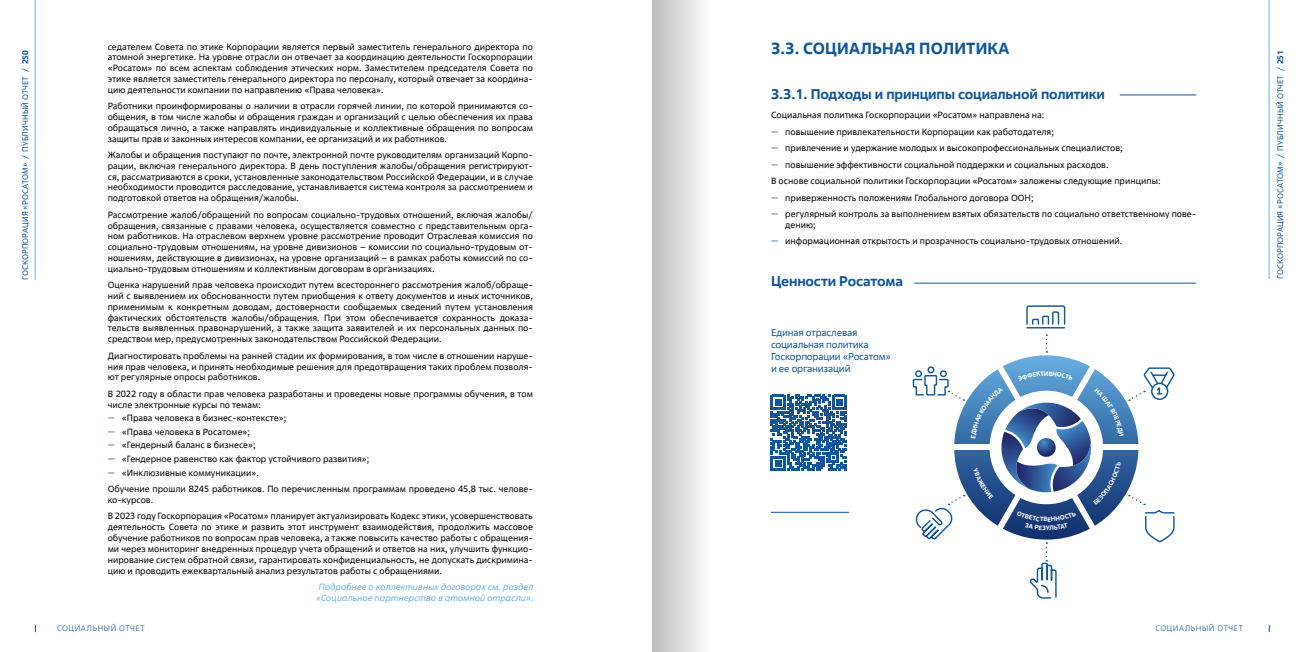
<style>
.page{position:relative;width:1304px;height:652px;background:#fff}
.page>*{position:absolute;margin:0;border:0;box-sizing:border-box;transform-origin:0 0}
.t1{font:700 16px "Rosatom";letter-spacing:.01em;color:#11559b}
.t2{font:700 14px "Rosatom";letter-spacing:-.01em;color:#11559b}
.t3{font:10px/12px "Rosatom";letter-spacing:-.02em;color:#11559b}
.t4{font:9px/10.8px "Rosatom";color:#000;text-align:justify}
.t5{font:italic 9px/10.8px "Rosatom";color:#6bb1e2;text-align:center}
.t6{font:8px "Rosatom";letter-spacing:.01em;color:#11559b}
.t7{font:300 8px "Rosatom";letter-spacing:.07em;color:#11559b}
.t8{font:700 8px "Rosatom";color:#11559b}
.t9{font:700 6.3px "Rosatom";color:#fff}
.s1{color:#11559b}
.s2{font-weight:700}
</style>
<div class="page">
<hr style="left:35px;top:0;width:1px;height:280px;background:#6bb1e2">
<hr style="left:1269px;top:0;width:1px;height:279px;background:#6bb1e2">
<hr style="left:1120px;top:95px;width:76px;height:1px;background:#11559b">
<svg style="left:954px;top:355px;width:124px;height:146px"></svg>
<div style="left:948px;top:445px;width:197px;height:5px;background:#fff"></div>
<hr style="left:1027px;top:327px;width:38px;height:1px;background:#11559b">
<svg style="left:1026px;top:305px;width:40px;height:20px"></svg>
<div style="left:915px;top:370px;width:7px;height:7px;border:1px solid #11559b;border-radius:50%"></div>
<div style="left:927px;top:366px;width:7px;height:7px;border:1px solid #11559b;border-radius:50%"></div>
<div style="left:940px;top:370px;width:7px;height:7px;border:1px solid #11559b;border-radius:50%"></div>
<svg style="left:912px;top:374px;width:52px;height:27px"></svg>
<svg style="left:915px;top:495px;width:50px;height:45px"></svg>
<svg style="left:771px;top:395px;width:76px;height:76px"></svg>
<hr style="left:771px;top:512px;width:78px;height:1px;background:#11559b">
<hr style="left:914px;top:283px;width:282px;height:1px;background:#11559b">
<div style="left:652px;top:0;width:68px;height:652px;background:linear-gradient(to right,#bebebe,#fff)"></div>
<svg style="left:971px;top:361px;width:204px;height:238px"></svg>
<p class="t8" style="left:20px;top:64px;width:16px;rotate:-90deg">250</p>
<p class="t6" style="left:20px;top:280px;width:213px;rotate:-90deg">ГОСКОРПОРАЦИЯ «РОСАТОМ» / ПУБЛИЧНЫЙ ОТЧЕТ /</p>
<p class="t4" style="left:108px;top:41px;width:427px">седателем Совета по этике Корпорации является первый заместитель генерального директора по атомной энергетике. На уровне отрасли он отвечает за координацию деятельности Госкорпорации «Росатом» по всем аспектам соблюдения этических норм. Заместителем председателя Совета по этике является заместитель генерального директора по персоналу, который отвечает за координа&shy;цию деятельности компании по направлению «Права человека».</p>
<p class="t4" style="left:108px;top:101px;width:427px">Работники проинформированы о наличии в отрасли горячей линии, по которой принимаются со&shy;общения, в том числе жалобы и обращения граждан и организаций с целью обеспечения их права обращаться лично, а также направлять индивидуальные и коллективные обращения по вопросам защиты прав и законных интересов компании, ее организаций и их работников.</p>
<p class="t4" style="left:108px;top:149px;width:427px">Жалобы и обращения поступают по почте, электронной почте руководителям организаций Корпо&shy;рации, включая генерального директора. В день поступления жалобы/обращения регистрируют&shy;ся, рассматриваются в сроки, установленные законодательством Российской Федерации, и в случае необходимости проводится расследование, устанавливается система контроля за рассмотрением и подготовкой ответов на обращения/жалобы.</p>
<p class="t4" style="left:108px;top:209px;width:427px">Рассмотрение жалоб/обращений по вопросам социально-трудовых отношений, включая жалобы/ обращения, связанные с правами человека, осуществляется совместно с представительным орга&shy;ном работников. На отраслевом верхнем уровне рассмотрение проводит Отраслевая комиссия по социально-трудовым отношениям, на уровне дивизионов – комиссии по социально-трудовым от&shy;ношениям, действующие в дивизионах, на уровне организаций – в рамках работы комиссий по со&shy;циально-трудовым отношениям и коллективным договорам в организациях.</p>
<p class="t4" style="left:108px;top:280px;width:427px">Оценка нарушений прав человека происходит путем всестороннего рассмотрения жалоб/обраще&shy;ний с выявлением их обоснованности путем приобщения к ответу документов и иных источников, применимым к конкретным доводам, достоверности сообщаемых сведений путем установления фактических обстоятельств жалобы/обращения. При этом обеспечивается сохранность доказа&shy;тельств выявленных правонарушений, а также защита заявителей и их персональных данных по&shy;средством мер, предусмотренных законодательством Российской Федерации.</p>
<p class="t4" style="left:108px;top:350px;width:427px">Диагностировать проблемы на ранней стадии их формирования, в том числе в отношении наруше&shy;ния прав человека, и принять необходимые решения для предотвращения таких проблем позволя&shy;ют регулярные опросы работников.</p>
<p class="t4" style="left:108px;top:388px;width:427px">В 2022 году в области прав человека разработаны и проведены новые программы обучения, в том числе электронные курсы по темам:</p>
<p class="t4" style="left:108px;top:411px;width:263px;line-height:13.6px;text-align:left"><span class="s1">ʽ</span> «Права человека в бизнес-контексте»;<br><span class="s1">ʽ</span> «Права человека в Росатоме»;<br><span class="s1">ʽ</span> «Гендерный баланс в бизнесе»;<br><span class="s1">ʽ</span> «Гендерное равенство как фактор устойчивого развития»; <span class="s1">ʽ</span> «Инклюзивные коммуникации».</p>
<p class="t4" style="left:108px;top:484px;width:427px">Обучение прошли 8245 работников. По перечисленным программам проведено 45,8 тыс. челове&shy;ко-курсов.</p>
<p class="t4" style="left:108px;top:511px;width:427px">В 2023 году Госкорпорация «Росатом» планирует актуализировать Кодекс этики, усовершенствовать деятельность Совета по этике и развить этот инструмент взаимодействия, продолжить массовое обучение работников по вопросам прав человека, а также повысить качество работы с обращения&shy;ми через мониторинг внедренных процедур учета обращений и ответов на них, улучшить функцио&shy;нирование систем обратной связи, гарантировать конфиденциальность, не допускать дискримина&shy;цию и проводить ежеквартальный анализ результатов работы с обращениями.</p>
<p class="t5" style="left:315px;top:581px;width:219px">Подробнее о коллективных договорах см. раздел «Социальное партнерство в атомной отрасли».</p>
<h1 class="t1" style="left:771px;top:38px;width:240px">3.3. СОЦИАЛЬНАЯ ПОЛИТИКА</h1>
<h2 class="t2" style="left:771px;top:85px;width:335px">3.3.1. Подходы и принципы социальной политики</h2>
<p class="t4" style="left:771px;top:107px;width:427px;line-height:16.5px;text-align:left">Социальная политика Госкорпорации «Росатом» направлена на:<br><span class="s1">ʽ</span> повышение привлекательности Корпорации как работодателя;<br><span class="s1">ʽ</span> привлечение и удержание молодых и высокопрофессиональных специалистов;<br><span class="s1">ʽ</span> повышение эффективности социальной поддержки и социальных расходов.<br>В основе социальной политики Госкорпорации «Росатом» заложены следующие принципы:<br><span class="s1">ʽ</span> приверженность положениям Глобального договора ООН;<br><span class="s1">ʽ</span> регулярный контроль за выполнением взятых обязательств по социально ответственному пове-</p>
<p class="t4" style="left:771px;top:216px;width:353px;line-height:16.5px;text-indent:14px">дению;<br><span class="s1">ʽ</span> информационная открытость и прозрачность социально-трудовых отношений.</p>
<h2 class="t2" style="left:771px;top:272px;width:134px">Ценности Росатома</h2>
<p class="t3" style="left:771px;top:326px;width:121px">Единая отраслевая социальная политика<br>Госкорпорации «Росатом» и ее организаций</p>
<p class="t9" style="left:1044px;top:369px;width:6px">И</p>
<p class="t7" style="left:57px;top:623px;width:89px">СОЦИАЛЬНЫЙ ОТЧЕТ</p>
<p class="t7" style="left:1155px;top:623px;width:89px">СОЦИАЛЬНЫЙ ОТЧЕТ</p>
<p class="t6" style="left:1275px;top:279px;width:230px;rotate:-90deg">ГОСКОРПОРАЦИЯ «РОСАТОМ» / ПУБЛИЧНЫЙ ОТЧЕТ / <span class="s2">251</span></p>
</div>
